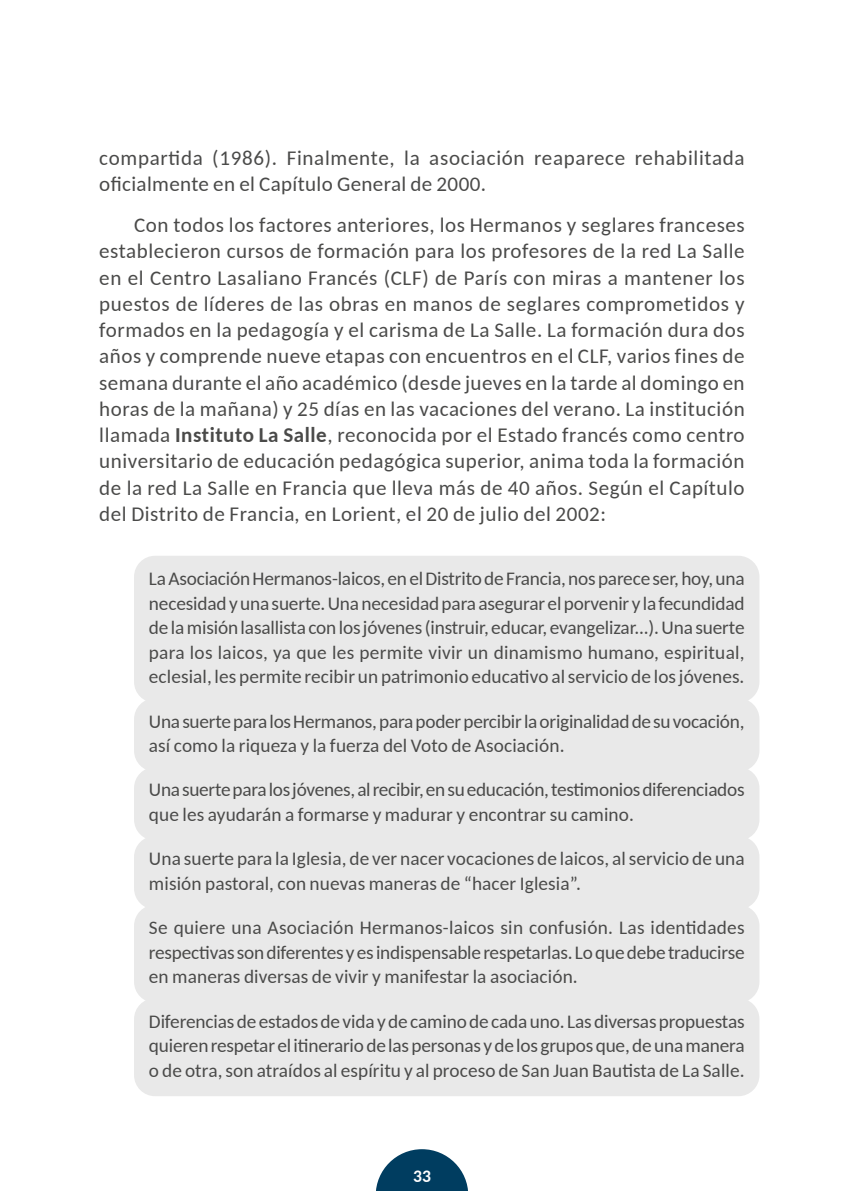
<style>
.page{position:relative;width:844px;height:1191px;background:#fff}
.page>*{position:absolute;margin:0;border:0;box-sizing:border-box;transform-origin:0 0}
.t1{font:21px/26.2px "Carlito";letter-spacing:.025em;color:#4a4a49}
.t2{font:19.25px/24.5px "Carlito";letter-spacing:.005em;color:#4a4a49;text-align:justify}
.t3{font:19.25px/24.5px "Carlito";letter-spacing:-.015em;color:#4a4a49}
.t4{font:700 17.5px "Carlito";color:#fff}
.s1{font-weight:700}
.s2{font-style:italic}
</style>
<div class="page">
<svg style="left:376px;top:1149px;width:92px;height:42px"></svg>
<div style="left:134px;top:556px;width:625px;height:147px;background:#e9e9e9;border-radius:21px"></div>
<div style="left:134px;top:698px;width:625px;height:73px;background:#e9e9e9;border-radius:21px"></div>
<div style="left:134px;top:767px;width:625px;height:73px;background:#e9e9e9;border-radius:21px"></div>
<div style="left:134px;top:836px;width:625px;height:73px;background:#e9e9e9;border-radius:21px"></div>
<div style="left:134px;top:904px;width:625px;height:98px;background:#e9e9e9;border-radius:21px"></div>
<div style="left:134px;top:998px;width:625px;height:98px;background:#e9e9e9;border-radius:21px"></div>
<p class="t1" style="left:99px;top:143px;width:646px">compartida (1986). Finalmente, la asociación reaparece rehabilitada oficialmente en el Capítulo General de 2000.</p>
<p class="t1" style="left:99px;top:211px;width:646px;text-align:justify;text-indent:35px">Con todos los factores anteriores, los Hermanos y seglares franceses establecieron cursos de formación para los profesores de la red La Salle en el Centro Lasaliano Francés (CLF) de París con miras a mantener los puestos de líderes de las obras en manos de seglares comprometidos y formados en la pedagogía y el carisma de La Salle. La formación dura dos años y comprende nueve etapas con encuentros en el CLF, varios fines de semana durante el año académico (desde jueves en la tarde al domingo en horas de la mañana) y 25 días en las vacaciones del verano. La institución llamada <span class="s1">Instituto La Salle</span>, reconocida por el Estado francés como centro universitario de educación pedagógica superior, anima toda la formación de la red La Salle en Francia que lleva más de 40 años. Según el Capítulo del Distrito de Francia<span class="s2">,</span> en Lorient, el 20 de julio del 2002:</p>
<p class="t2" style="left:149px;top:565px;width:597px">La Asociación Hermanos-laicos, en el Distrito de Francia, nos parece ser, hoy, una necesidad y una suerte. Una necesidad para asegurar el porvenir y la fecundidad de la misión lasallista con los jóvenes (instruir, educar, evangelizar...). Una suerte para los laicos, ya que les permite vivir un dinamismo humano, espiritual, eclesial, les permite recibir un patrimonio educativo al servicio de los jóvenes.</p>
<p class="t2" style="left:149px;top:708px;width:597px">Una suerte para los Hermanos, para poder percibir la originalidad de su vocación, así como la riqueza y la fuerza del Voto de Asociación.</p>
<p class="t3" style="left:149px;top:777px;width:597px">Una suerte para los jóvenes, al recibir, en su educación, testimonios diferenciados que les ayudarán a formarse y madurar y encontrar su camino.</p>
<p class="t2" style="left:149px;top:845px;width:597px">Una suerte para la Iglesia, de ver nacer vocaciones de laicos, al servicio de una misión pastoral, con nuevas maneras de “hacer Iglesia”.</p>
<p class="t2" style="left:149px;top:914px;width:597px">Se quiere una Asociación Hermanos-laicos sin confusión. Las identidades respectivas son diferentes y es indispensable respetarlas. Lo que debe traducirse en maneras diversas de vivir y manifestar la asociación.</p>
<p class="t2" style="left:149px;top:1008px;width:597px">Diferencias de estados de vida y de camino de cada uno. Las diversas propuestas quieren respetar el itinerario de las personas y de los grupos que, de una manera o de otra, son atraídos al espíritu y al proceso de San Juan Bautista de La Salle.</p>
<p class="t4" style="left:413px;top:1164px;width:19px">33</p>
</div>
